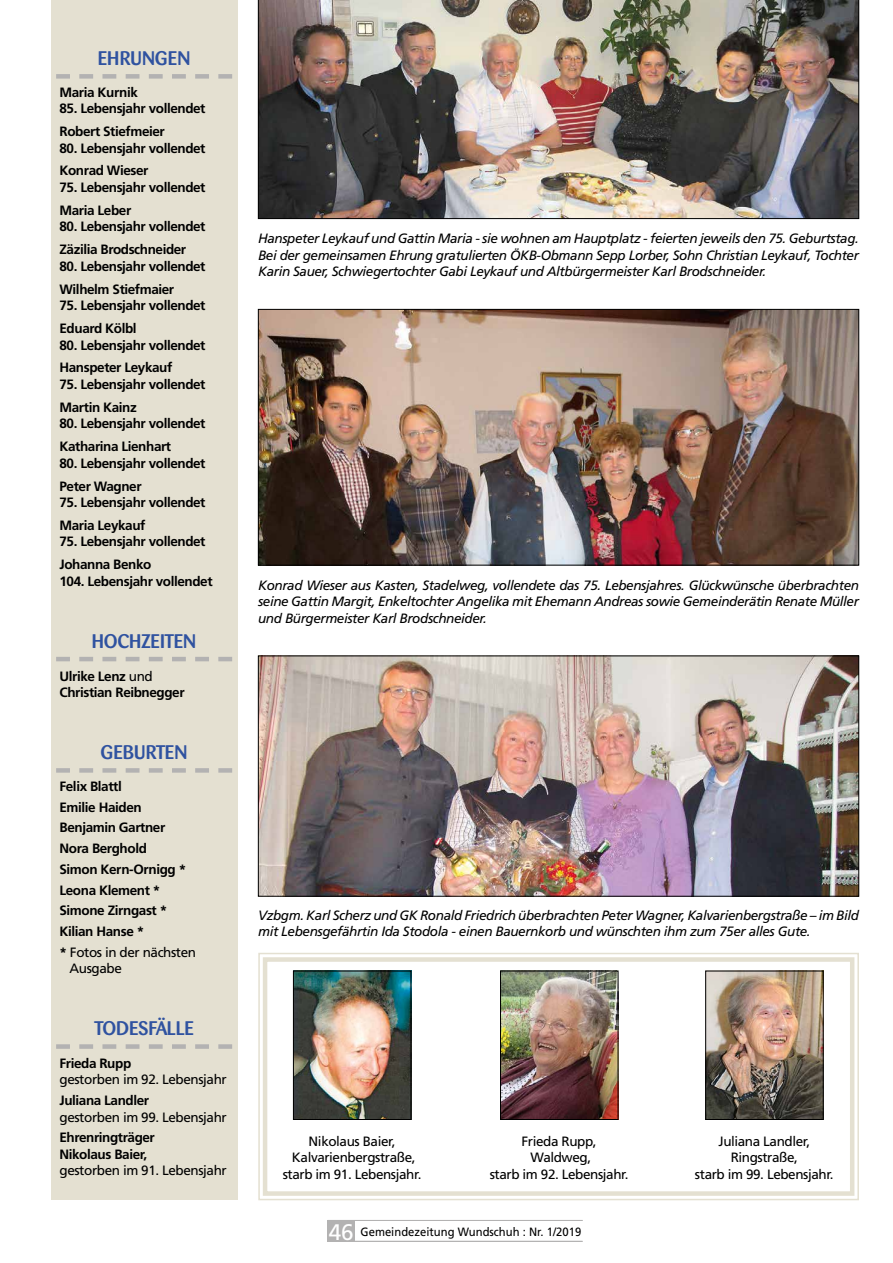
<style>
.page{position:relative;width:893px;height:1263px;background:#fff}
.page>*{position:absolute;margin:0;border:0;box-sizing:border-box;transform-origin:0 0}
.t1{font:500 19.5px "Barmeno";letter-spacing:-.01em;color:#2f52a0}
.t2{font:500 19.5px "Barmeno";letter-spacing:.01em;color:#2f52a0}
.t3{font:700 13.5px/23px "Frutiger LT Std";letter-spacing:-.03em;color:#000}
.t4{font:italic 13.5px/16.5px "Frutiger LT Std";letter-spacing:-.03em;color:#000;text-align:justify}
.t5{font:13.5px/16.5px "Frutiger LT Std";letter-spacing:-.03em;color:#000;text-align:center}
.t6{font:12px "Frutiger LT Std";color:#000;scale:.94 1}
.s1{font-weight:400}
.s2{font-size:22.5px;color:#fff}
</style>
<div class="page">
<div style="left:327px;top:1220px;width:28px;height:22px;background:#b3b2b2"></div>
<hr style="left:327px;top:1241px;width:256px;height:1px;background:#b3b2b2">
<hr style="left:327px;top:1220px;width:256px;height:1px;background:#b3b2b2">
<div style="left:51px;top:0;width:186px;height:1199px;background:#e4e0d1"></div>
<svg style="left:56px;top:74px;width:176px;height:5px"></svg>
<svg style="left:56px;top:768px;width:176px;height:5px"></svg>
<svg style="left:56px;top:1044px;width:176px;height:5px"></svg>
<img style="left:258px;top:952px;width:601px;height:249px">
<div style="left:263px;top:957px;width:591px;height:239px;border:4px solid #e4e0d1"></div>
<img style="left:260px;top:311px;width:597px;height:252px">
<div style="left:258px;top:309px;width:601px;height:256px;border:1px solid #000"></div>
<img style="left:258px;top:0;width:601px;height:219px">
<img style="left:260px;top:658px;width:597px;height:236px">
<div style="left:258px;top:656px;width:601px;height:240px;border:1px solid #000"></div>
<svg style="left:56px;top:657px;width:176px;height:4px"></svg>
<h1 class="t2" style="left:98px;top:47px;width:94px">EHRUNGEN</h1>
<p class="t3" style="left:60px;top:81px;width:80px">Maria Kurnik</p>
<p class="t3" style="left:60px;top:97px;width:147px">85. Lebensjahr vollendet<br>Robert Stiefmeier</p>
<p class="t3" style="left:60px;top:136px;width:147px">80. Lebensjahr vollendet<br>Konrad Wieser</p>
<p class="t3" style="left:60px;top:176px;width:147px">75. Lebensjahr vollendet<br>Maria Leber</p>
<p class="t3" style="left:60px;top:215px;width:147px">80. Lebensjahr vollendet<br>Zäzilia Brodschneider</p>
<p class="t3" style="left:60px;top:255px;width:147px">80. Lebensjahr vollendet<br>Wilhelm Stiefmaier</p>
<p class="t3" style="left:60px;top:294px;width:147px">75. Lebensjahr vollendet<br>Eduard Kölbl</p>
<p class="t3" style="left:60px;top:333px;width:147px">80. Lebensjahr vollendet<br>Hanspeter Leykauf</p>
<p class="t3" style="left:60px;top:373px;width:147px">75. Lebensjahr vollendet<br>Martin Kainz</p>
<p class="t3" style="left:60px;top:412px;width:147px">80. Lebensjahr vollendet<br>Katharina Lienhart</p>
<p class="t3" style="left:60px;top:452px;width:147px">80. Lebensjahr vollendet<br>Peter Wagner</p>
<p class="t3" style="left:60px;top:491px;width:147px">75. Lebensjahr vollendet<br>Maria Leykauf</p>
<p class="t3" style="left:60px;top:530px;width:147px">75. Lebensjahr vollendet<br>Johanna Benko</p>
<p class="t3" style="left:60px;top:570px;width:155px">104. Lebensjahr vollendet</p>
<h1 class="t1" style="left:92px;top:630px;width:106px">HOCHZEITEN</h1>
<p class="t3" style="left:60px;top:668px;width:127px;line-height:16.5px">Ulrike Lenz <span class="s1">und<br></span>Christian Reibnegger</p>
<h1 class="t2" style="left:101px;top:741px;width:88px">GEBURTEN</h1>
<p class="t3" style="left:60px;top:776px;width:138px;line-height:20.7px">Felix Blattl<br>Emilie Haiden<br>Benjamin Gartner<br>Nora Berghold<br>Simon Kern-Ornigg *<br>Leona Klement *<br>Simone Zirngast *<br>Kilian Hanse *<br>* <span class="s1">Fotos in der nächsten</span></p>
<p class="t5" style="left:70px;top:960px;width:54px">Ausgabe</p>
<h1 class="t1" style="left:94px;top:1017px;width:101px">TODESFÄLLE</h1>
<p class="t3" style="left:60px;top:1052px;width:73px">Frieda Rupp</p>
<p class="t5" style="left:60px;top:1071px;width:169px">gestorben im 92. Lebensjahr</p>
<p class="t3" style="left:60px;top:1089px;width:91px">Juliana Landler</p>
<p class="t5" style="left:60px;top:1109px;width:169px">gestorben im 99. Lebensjahr</p>
<p class="t3" style="left:60px;top:1129px;width:97px;line-height:16.5px">Ehrenringträger<br>Nikolaus Baier,</p>
<p class="t5" style="left:60px;top:1162px;width:169px">gestorben im 91. Lebensjahr</p>
<p class="t4" style="left:258px;top:230px;width:602px">Hanspeter Leykauf und Gattin Maria - sie wohnen am Hauptplatz - feierten jeweils den 75. Geburtstag.<br>Bei der gemeinsamen Ehrung gratulierten ÖKB-Obmann Sepp Lorber, Sohn Christian Leykauf, Tochter Karin Sauer, Schwiegertochter Gabi Leykauf und Altbürgermeister Karl Brodschneider.</p>
<p class="t4" style="left:258px;top:577px;width:602px">Konrad Wieser aus Kasten, Stadelweg, vollendete das 75. Lebensjahres. Glückwünsche überbrachten seine Gattin Margit, Enkeltochter Angelika mit Ehemann Andreas sowie Gemeinderätin Renate Müller und Bürgermeister Karl Brodschneider.</p>
<p class="t4" style="left:258px;top:907px;width:602px">Vzbgm. Karl Scherz und GK Ronald Friedrich überbrachten Peter Wagner, Kalvarienbergstraße – im Bild mit Lebensgefährtin Ida Stodola - einen Bauernkorb und wünschten ihm zum 75er alles Gute.</p>
<p class="t5" style="left:283px;top:1133px;width:140px">Nikolaus Baier,<br>Kalvarienbergstraße, starb im 91. Lebensjahr.</p>
<p class="t5" style="left:695px;top:1133px;width:140px">Juliana Landler,<br>Ringstraße,<br>starb im 99. Lebensjahr.</p>
<p class="t5" style="left:490px;top:1133px;width:140px">Frieda Rupp,<br>Waldweg,<br>starb im 92. Lebensjahr.</p>
<p class="t6" style="left:329px;top:1224px;width:270px"><span class="s2">46</span> Gemeindezeitung Wundschuh : Nr. 1/2019</p>
</div>
